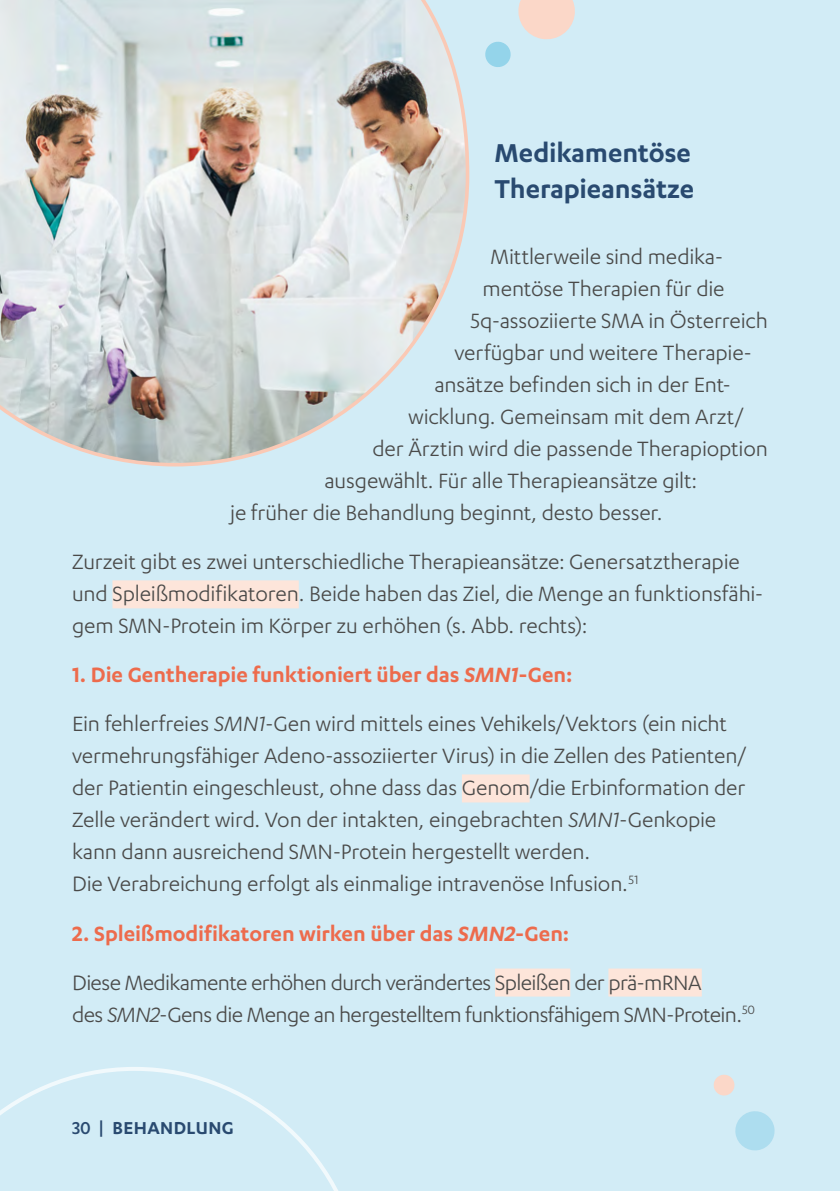
<style>
.page{position:relative;width:840px;height:1191px;background:#fff}
.page>*{position:absolute;margin:0;border:0;box-sizing:border-box;transform-origin:0 0}
.t1{font:600 30px/36px "Karbon";letter-spacing:-.005em;color:#294a70}
.t2{font:24px/32px "Karbon";letter-spacing:-.005em;color:#4a4a49}
.t3{font:24px/49px "Karbon";letter-spacing:-.025em;color:#4a4a49}
.t4{font:600 20px "Karbon";letter-spacing:.02em;color:#294a70}
.s1{font-weight:600;color:#ed6b4c}
.s2{font-weight:600;font-style:italic;color:#ed6b4c}
.s3{font-style:italic}
.s4{font-weight:500}
</style>
<div class="page">
<div style="left:0;top:0;width:839px;height:1191px;background:#d2ecf6"></div>
<svg style="left:0;top:0;width:469px;height:466px"></svg>
<svg style="left:713px;top:1074px;width:21px;height:22px"></svg>
<svg style="left:735px;top:1111px;width:40px;height:40px"></svg>
<div style="left:112px;top:580px;width:186px;height:28px;background:#fde5da"></div>
<div style="left:461px;top:774px;width:68px;height:28px;background:#fde5da"></div>
<div style="left:494px;top:968px;width:76px;height:28px;background:#fde5da"></div>
<div style="left:608px;top:968px;width:93px;height:28px;background:#fde5da"></div>
<svg style="left:0;top:1067px;width:338px;height:124px"></svg>
<svg style="left:485px;top:0;width:90px;height:67px"></svg>
<p class="t1" style="left:494px;top:134px;width:201px">Medikamentöse<br>Therapieansätze</p>
<p class="t2" style="left:490px;top:240px;width:231px">Mittlerweile sind medika-</p>
<p class="t2" style="left:482px;top:272px;width:243px">mentöse Therapien für die</p>
<p class="t2" style="left:470px;top:304px;width:299px">5q-assoziierte SMA in Österreich</p>
<p class="t2" style="left:454px;top:336px;width:299px">verfügbar und weitere Therapie-</p>
<p class="t2" style="left:434px;top:368px;width:298px">ansätze befinden sich in der Ent-</p>
<p class="t2" style="left:408px;top:400px;width:337px">wicklung. Gemeinsam mit dem Arzt/</p>
<p class="t2" style="left:372px;top:432px;width:397px">der Ärztin wird die passende Therapioption</p>
<p class="t2" style="left:324px;top:464px;width:374px">ausgewählt. Für alle Therapieansätze gilt:</p>
<p class="t2" style="left:230px;top:496px;width:433px">je früher die Behandlung beginnt, desto besser.</p>
<p class="t2" style="left:72px;top:545px;width:692px">Zurzeit gibt es zwei unterschiedliche Therapieansätze: Genersatztherapie und Spleißmodifikatoren. Beide haben das Ziel, die Menge an funktionsfähi&shy;gem SMN-Protein im Körper zu erhöhen (s. Abb. rechts):</p>
<p class="t2" style="left:72px;top:650px;width:656px;line-height:49px"><span class="s1">1. Die Gentherapie funktioniert über das</span> <span class="s2">SMN1</span><span class="s1">-Gen:<br></span>Ein fehlerfreies <span class="s3">SMN1</span>-Gen wird mittels eines Vehikels/Vektors (ein nicht</p>
<p class="t2" style="left:72px;top:739px;width:675px">vermehrungsfähiger Adeno-assoziierter Virus) in die Zellen des Patienten/ der Patientin eingeschleust, ohne dass das Genom/die Erbinformation der Zelle verändert wird. Von der intakten, eingebrachten <span class="s3">SMN1</span>-Genkopie kann dann ausreichend SMN-Protein hergestellt werden.<br>Die Verabreichung erfolgt als einmalige intravenöse Infusion.<sup>51</sup></p>
<p class="t3" style="left:72px;top:908px;width:630px"><span class="s1">2. Spleißmodifikatoren wirken über das</span> <span class="s2">SMN2</span><span class="s1">-Gen:<br></span>Diese Medikamente erhöhen durch verändertes Spleißen der prä-mRNA</p>
<p class="t3" style="left:72px;top:989px;width:684px">des <span class="s3">SMN2</span>-Gens die Menge an hergestelltem funktionsfähigem SMN-Protein.<sup>50</sup></p>
<p class="t4" style="left:72px;top:1116px;width:163px"><span class="s4">30 |</span> BEHANDLUNG</p>
</div>
